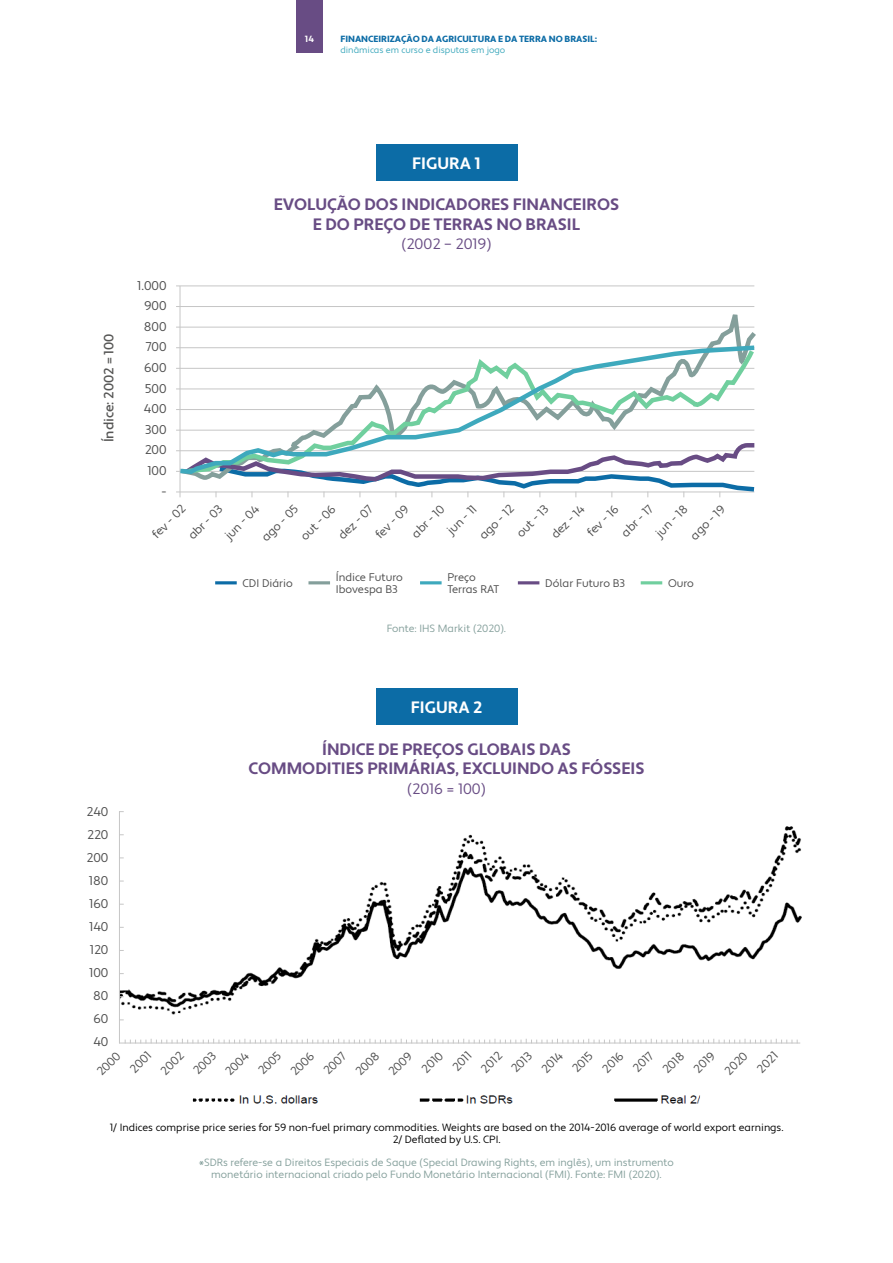
<style>
.page{position:relative;width:893px;height:1263px;background:#fff}
.page>*{position:absolute;margin:0;border:0;box-sizing:border-box;transform-origin:0 0}
.t1{font:700 16.5px/19.5px "Apertura";color:#684c84;text-align:center}
.t2{font:700 16.5px "Apertura";color:#fff}
.t3{font:15px "Apertura";color:#684c84}
.t4{font:500 13.5px "Apertura";color:#575756}
.t5{font:12.6px/23px "Apertura";color:#4d4d4d;text-align:center}
.t6{font:12px/21.8px "Apertura";color:#4d4d4d}
.t7{font:11.1px/12px "Apertura";color:#4d4d4d}
.t8{font:10.5px/12px "Apertura";color:#849f9b;text-align:center}
.t9{font:10.5px/12px "Apertura";color:#000;text-align:center}
.t10{font:900 9px "Apertura";color:#0c6ca6}
.t11{font:9px "Apertura";color:#3ea9bd}
.t12{font:700 9px "Apertura";color:#fff}
</style>
<div class="page">
<div style="left:296px;top:0;width:27px;height:53px;background:#684c84"></div>
<div style="left:376px;top:145px;width:141px;height:36px;background:#0c6ca6"></div>
<div style="left:376px;top:689px;width:141px;height:36px;background:#0c6ca6"></div>
<hr style="left:215px;top:581px;width:22px;height:3px;background:#0c6ca6">
<hr style="left:308px;top:581px;width:22px;height:3px;background:#849f9b">
<hr style="left:420px;top:581px;width:22px;height:3px;background:#3ea9bd">
<hr style="left:641px;top:581px;width:21px;height:3px;background:#70cf9e">
<hr style="left:518px;top:581px;width:21px;height:3px;background:#684c84">
<img style="left:120px;top:826px;width:682px;height:213px">
<img style="left:193px;top:1095px;width:507px;height:9px">
<hr style="left:119px;top:1043px;width:681px;height:1px;background:#c6c6c6">
<svg style="left:125px;top:1039px;width:673px;height:4px"></svg>
<hr style="left:119px;top:811px;width:1px;height:232px;background:#c6c6c6">
<hr style="left:176px;top:492px;width:578px;height:1px;background:#c6c6c6">
<hr style="left:176px;top:327px;width:578px;height:1px;background:#c6c6c6">
<hr style="left:176px;top:306px;width:578px;height:1px;background:#c6c6c6">
<hr style="left:176px;top:285px;width:578px;height:1px;background:#c6c6c6">
<hr style="left:180px;top:286px;width:1px;height:211px;background:#c6c6c6">
<svg style="left:177px;top:315px;width:579px;height:167px"></svg>
<svg style="left:180px;top:476px;width:576px;height:21px"></svg>
<svg style="left:176px;top:343px;width:580px;height:133px"></svg>
<p class="t12" style="left:305px;top:34px;width:10px">14</p>
<p class="t10" style="left:340px;top:33px;width:258px">FINANCEIRIZAÇÃO DA AGRICULTURA E DA TERRA NO BRASIL:</p>
<p class="t11" style="left:340px;top:44px;width:166px">dinâmicas em curso e disputas em jogo</p>
<p class="t4" style="left:101px;top:442px;width:110px;rotate:-90deg">Índice: 2002 = 100</p>
<h1 class="t2" style="left:412px;top:153px;width:70px">FIGURA 1</h1>
<h1 class="t1" style="left:274px;top:196px;width:347px">EVOLUÇÃO DOS INDICADORES FINANCEIROS<br>E DO PREÇO DE TERRAS NO BRASIL</h1>
<h2 class="t3" style="left:401px;top:235px;width:92px">(2002 – 2019)</h2>
<p class="t5" style="left:137px;top:275px;width:31px;line-height:20.5px;text-align:right">1.000<br>900<br>800<br>700<br>600<br>500<br>400<br>300<br>200<br>100<br>-</p>
<p class="t6" style="left:147px;top:529px;width:43px;rotate:-45deg">fev - 02</p>
<p class="t6" style="left:183px;top:530px;width:44px;rotate:-45deg">abr - 03</p>
<p class="t6" style="left:220px;top:530px;width:44px;rotate:-45deg">jun - 04</p>
<p class="t6" style="left:387px;top:509px;width:42px;line-height:25px;text-indent:-26px;rotate:-45deg">fev - 09<br>abr - 10</p>
<p class="t6" style="left:442px;top:525px;width:38px;rotate:-45deg">jun - 11</p>
<p class="t6" style="left:582px;top:527px;width:40px;rotate:-45deg">fev - 16</p>
<p class="t6" style="left:616px;top:527px;width:41px;rotate:-45deg">abr - 17</p>
<p class="t6" style="left:650px;top:527px;width:41px;rotate:-45deg">jun - 18</p>
<p class="t6" style="left:256px;top:532px;width:47px;rotate:-45deg">ago - 05</p>
<p class="t6" style="left:313px;top:510px;width:45px;line-height:26.2px;text-indent:-27px;rotate:-45deg">out - 06<br>dez - 07</p>
<p class="t6" style="left:474px;top:530px;width:45px;rotate:-45deg">ago - 12</p>
<p class="t6" style="left:511px;top:528px;width:41px;rotate:-45deg">out - 13</p>
<p class="t6" style="left:546px;top:529px;width:43px;rotate:-45deg">dez - 14</p>
<p class="t6" style="left:685px;top:530px;width:45px;rotate:-45deg">ago - 19</p>
<p class="t7" style="left:243px;top:577px;width:52px">CDI Diário</p>
<p class="t7" style="left:336px;top:571px;width:68px">Índice Futuro<br>Ibovespa B3</p>
<p class="t7" style="left:447px;top:571px;width:53px">Preço<br>Terras RAT</p>
<p class="t7" style="left:545px;top:577px;width:81px">Dólar Futuro B3</p>
<p class="t7" style="left:668px;top:577px;width:27px">Ouro</p>
<p class="t8" style="left:387px;top:622px;width:121px">Fonte: IHS Markit (2020).</p>
<h1 class="t2" style="left:411px;top:697px;width:73px">FIGURA 2</h1>
<h1 class="t1" style="left:249px;top:740px;width:397px">ÍNDICE DE PREÇOS GLOBAIS DAS<br>COMMODITIES PRIMÁRIAS, EXCLUINDO AS FÓSSEIS</h1>
<h2 class="t3" style="left:407px;top:779px;width:80px">(2016 = 100)</h2>
<p class="t5" style="left:87px;top:800px;width:23px">240<br>220<br>200<br>180<br>160<br>140<br>120<br>100<br>80<br>60<br>40</p>
<p class="t6" style="left:109px;top:1048px;width:26px;text-indent:-25px;rotate:-45deg">2000<br>2001</p>
<p class="t6" style="left:155px;top:1065px;width:29px;rotate:-45deg">2002</p>
<p class="t6" style="left:188px;top:1065px;width:28px;rotate:-45deg">2003</p>
<p class="t6" style="left:220px;top:1066px;width:29px;rotate:-45deg">2004</p>
<p class="t6" style="left:253px;top:1065px;width:28px;rotate:-45deg">2005</p>
<p class="t6" style="left:285px;top:1066px;width:29px;rotate:-45deg">2006</p>
<p class="t6" style="left:318px;top:1065px;width:28px;rotate:-45deg">2007</p>
<p class="t6" style="left:350px;top:1066px;width:30px;rotate:-45deg">2008</p>
<p class="t6" style="left:383px;top:1066px;width:29px;rotate:-45deg">2009</p>
<p class="t6" style="left:433px;top:1048px;width:23px;line-height:20.2px;text-indent:-23px;rotate:-45deg">2010<br>2011</p>
<p class="t6" style="left:476px;top:1063px;width:26px;rotate:-45deg">2012</p>
<p class="t6" style="left:506px;top:1063px;width:25px;rotate:-45deg">2013</p>
<p class="t6" style="left:536px;top:1064px;width:26px;rotate:-45deg">2014</p>
<p class="t6" style="left:567px;top:1063px;width:25px;rotate:-45deg">2015</p>
<p class="t6" style="left:597px;top:1064px;width:26px;rotate:-45deg">2016</p>
<p class="t6" style="left:628px;top:1062px;width:25px;rotate:-45deg">2017</p>
<p class="t6" style="left:657px;top:1064px;width:26px;rotate:-45deg">2018</p>
<p class="t6" style="left:688px;top:1064px;width:26px;rotate:-45deg">2019</p>
<p class="t6" style="left:736px;top:1048px;width:26px;text-indent:-25px;rotate:-45deg">2020<br>2021</p>
<p class="t9" style="left:110px;top:1122px;width:675px">1/ Indices comprise price series for 59 non-fuel primary commodities. Weights are based on the 2014-2016 average of world export earnings.<br>2/ Deflated by U.S. CPI.</p>
<p class="t8" style="left:199px;top:1157px;width:476px">*SDRs refere-se a Direitos Especiais de Saque (Special Drawing Rights, em inglês), um instrumento monetário internacional criado pelo Fundo Monetário Internacional (FMI). Fonte: FMI (2020).</p>
</div>
